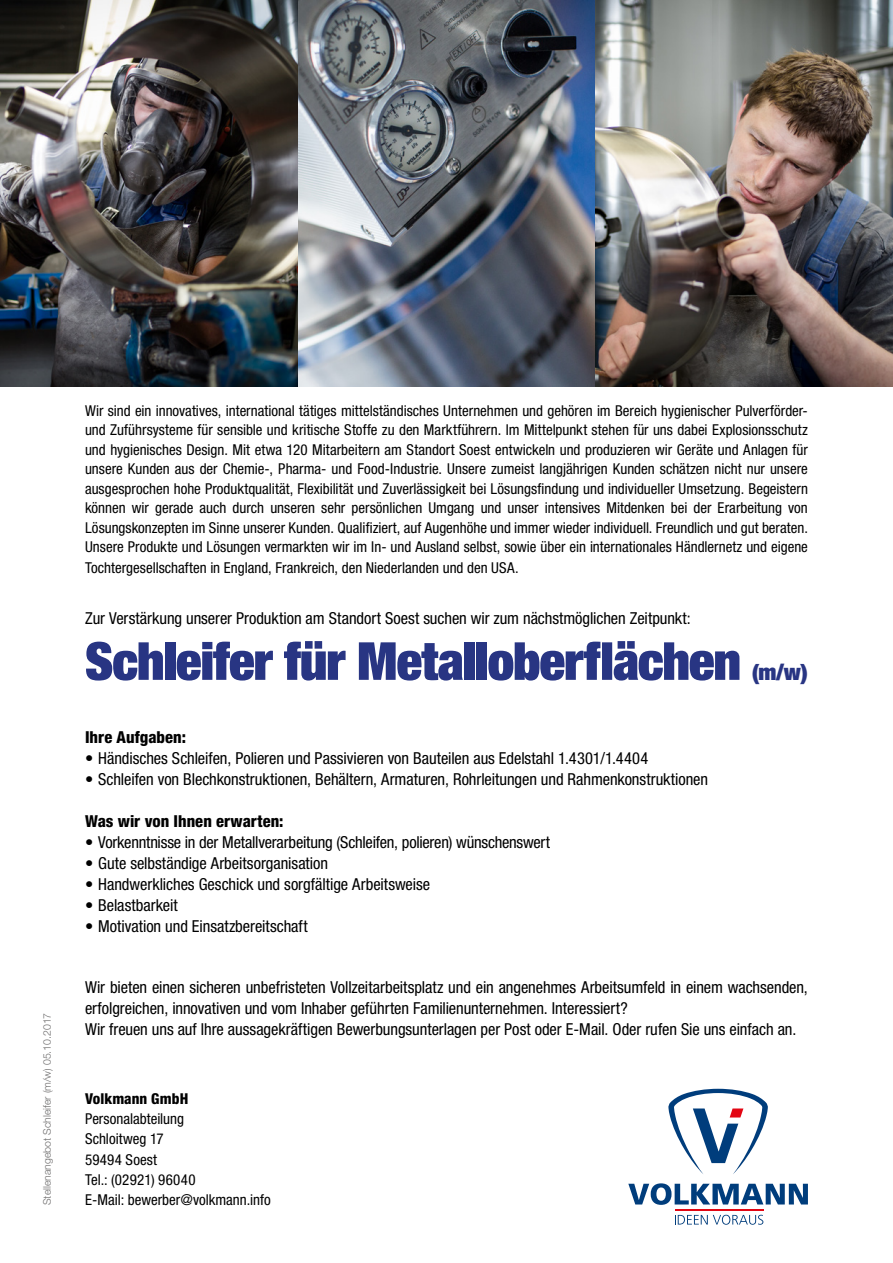
<style>
.page{position:relative;width:893px;height:1263px;background:#fff}
.page>*{position:absolute;margin:0;border:0;box-sizing:border-box;transform-origin:0 0}
.t1{font:900 expanded 52.5px "Helvetica Neue LT";letter-spacing:-.015em;color:#283583}
.t2{font:900 expanded 22.5px "Helvetica Neue LT";color:#283583}
.t3{font:condensed 16.5px/21px "Helvetica Neue LT";letter-spacing:-.005em;color:#000}
.t4{font:800 condensed 16.5px "Helvetica Neue LT";color:#000}
.t5{font:condensed 15px/19.5px "Helvetica Neue LT";color:#000;text-align:justify}
.t6{font:800 condensed 15px "Helvetica Neue LT";letter-spacing:.005em;color:#000}
.t7{font:300 10.5px "Helvetica Neue LT";color:#706f6f}
</style>
<div class="page">
<svg style="left:668px;top:1089px;width:100px;height:85px"></svg>
<svg style="left:628px;top:1183px;width:180px;height:22px"></svg>
<svg style="left:675px;top:1215px;width:88px;height:10px"></svg>
<hr style="left:675px;top:1209px;width:88px;height:1px;background:#e30613">
<img style="left:0;top:0;width:893px;height:387px">
<p class="t7" style="left:41px;top:1205px;width:194px;rotate:-90deg">Stellenangebot Schleifer (m/w) 05.10.2017</p>
<p class="t5" style="left:85px;top:401px;width:724px">Wir sind ein innovatives, international tätiges mittelständisches Unternehmen und gehören im Bereich hygienischer Pulverförder&shy;und Zuführsysteme für sensible und kritische Stoffe zu den Marktführern. Im Mittelpunkt stehen für uns dabei Explosionsschutz und hygienisches Design. Mit etwa 120 Mitarbeitern am Standort Soest entwickeln und produzieren wir Geräte und Anlagen für unsere Kunden aus der Chemie-, Pharma- und Food-Industrie. Unsere zumeist langjährigen Kunden schätzen nicht nur unsere ausgesprochen hohe Produktqualität, Flexibilität und Zuverlässigkeit bei Lösungsfindung und individueller Umsetzung. Begeistern können wir gerade auch durch unseren sehr persönlichen Umgang und unser intensives Mitdenken bei der Erarbeitung von Lösungskonzepten im Sinne unserer Kunden. Qualifiziert, auf Augenhöhe und immer wieder individuell. Freundlich und gut beraten.<br>Unsere Produkte und Lösungen vermarkten wir im In- und Ausland selbst, sowie über ein internationales Händlernetz und eigene</p>
<p class="t5" style="left:85px;top:558px;width:435px">Tochtergesellschaften in England, Frankreich, den Niederlanden und den USA.</p>
<p class="t3" style="left:85px;top:608px;width:607px">Zur Verstärkung unserer Produktion am Standort Soest suchen wir zum nächstmöglichen Zeitpunkt:</p>
<h1 class="t1" style="left:85px;top:627px;width:657px">Schleifer für Metalloberflächen</h1>
<h2 class="t2" style="left:752px;top:657px;width:58px">(m/w)</h2>
<p class="t4" style="left:85px;top:727px;width:103px">Ihre Aufgaben:</p>
<p class="t3" style="left:85px;top:747px;width:565px">• Händisches Schleifen, Polieren und Passivieren von Bauteilen aus Edelstahl 1.4301/1.4404</p>
<p class="t3" style="left:85px;top:768px;width:625px">• Schleifen von Blechkonstruktionen, Behältern, Armaturen, Rohrleitungen und Rahmenkonstruktionen</p>
<p class="t4" style="left:85px;top:811px;width:200px">Was wir von Ihnen erwarten:</p>
<p class="t3" style="left:85px;top:831px;width:466px">• Vorkenntnisse in der Metallverarbeitung (Schleifen, polieren) wünschenswert</p>
<p class="t3" style="left:85px;top:852px;width:245px">• Gute selbständige Arbeitsorganisation</p>
<p class="t3" style="left:85px;top:873px;width:347px">• Handwerkliches Geschick und sorgfältige Arbeitsweise</p>
<p class="t3" style="left:85px;top:894px;width:94px">• Belastbarkeit</p>
<p class="t3" style="left:85px;top:915px;width:224px">• Motivation und Einsatzbereitschaft</p>
<p class="t3" style="left:85px;top:977px;width:724px">Wir bieten einen sicheren unbefristeten Vollzeitarbeitsplatz und ein angenehmes Arbeitsumfeld in einem wachsenden, erfolgreichen, innovativen und vom Inhaber geführten Familienunternehmen. Interessiert?<br>Wir freuen uns auf Ihre aussagekräftigen Bewerbungsunterlagen per Post oder E-Mail. Oder rufen Sie uns einfach an.</p>
<p class="t6" style="left:85px;top:1089px;width:105px">Volkmann GmbH</p>
<p class="t5" style="left:85px;top:1108px;width:187px;line-height:20.2px;text-align:left">Personalabteilung<br>Schloitweg 17<br>59494 Soest<br>Tel.: (02921) 96040<br>E-Mail: bewerber@volkmann.info</p>
</div>
